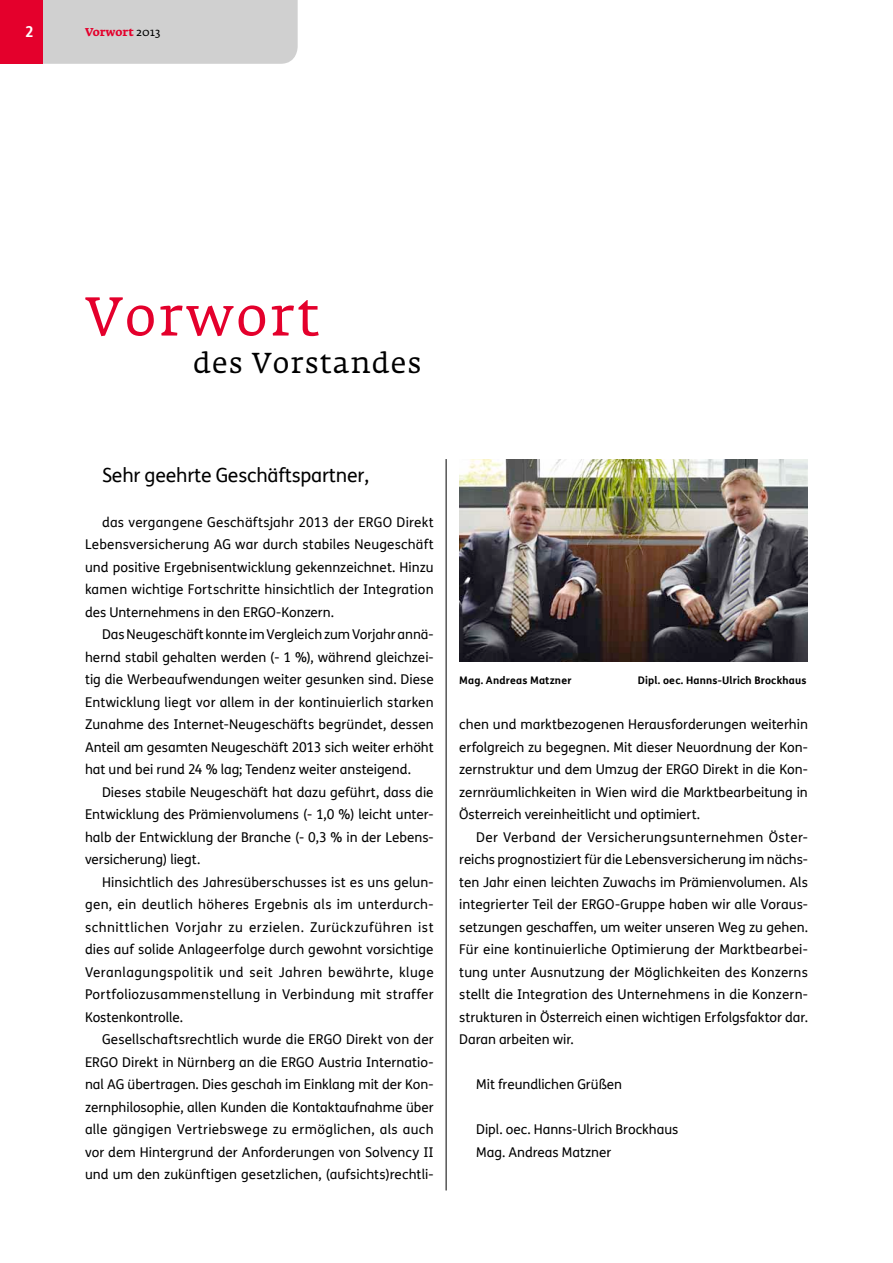
<style>
.page{position:relative;width:893px;height:1263px;background:#fff}
.page>*{position:absolute;margin:0;border:0;box-sizing:border-box;transform-origin:0 0}
.t1{font:54px "Fedra Serif A Pro";letter-spacing:.05em;color:#e4002c}
.t2{font:28.5px "Fedra Serif A Pro";letter-spacing:.05em;color:#000}
.t3{font:19.5px "FS Me Pro";letter-spacing:-.01em;color:#000}
.t4{font:700 15px "FS Me Pro";color:#fff}
.t5{font:13.5px/22.5px "FS Me Pro";letter-spacing:.005em;color:#000}
.t6{font:13.5px "FS Me Pro";letter-spacing:.025em;color:#000}
.t7{font:13.5px "FS Me Pro";letter-spacing:.035em;color:#000}
.t8{font:13.5px "FS Me Pro";letter-spacing:.03em;color:#000}
.t9{font:700 11.25px "Fedra Serif A Pro";color:#e4002c}
.t10{font:700 10.5px "FS Me Pro";letter-spacing:.015em;color:#000}
.s1{font-weight:400;color:#000}
</style>
<div class="page">
<div style="left:43px;top:0;width:255px;height:64px;background:#d0d0d0"></div>
<div style="left:0;top:0;width:43px;height:64px;background:#e4002c"></div>
<hr style="left:446px;top:459px;width:1px;height:731px;background:#000">
<img style="left:459px;top:459px;width:349px;height:203px">
<p class="t4" style="left:25px;top:20px;width:10px">2</p>
<p class="t9" style="left:85px;top:26px;width:77px">Vorwort <span class="s1">2013</span></p>
<p class="t1" style="left:85px;top:285px;width:236px">Vorwort</p>
<p class="t2" style="left:193px;top:347px;width:230px">des Vorstandes</p>
<p class="t3" style="left:102px;top:461px;width:268px">Sehr geehrte Geschäftspartner,</p>
<p class="t5" style="left:102px;top:510px;width:333px">das vergangene Geschäftsjahr 2013 der ERGO Direkt</p>
<p class="t5" style="left:85px;top:533px;width:350px">Lebensversicherung AG war durch stabiles Neugeschäft</p>
<p class="t5" style="left:85px;top:555px;width:350px">und positive Ergebnisentwicklung gekennzeichnet. Hinzu</p>
<p class="t5" style="left:85px;top:578px;width:350px">kamen wichtige Fortschritte hinsichtlich der Integration</p>
<p class="t5" style="left:85px;top:600px;width:249px">des Unternehmens in den ERGO-Konzern.</p>
<p class="t5" style="left:102px;top:623px;width:332px">Das Neugeschäft konnte im Vergleich zum Vorjahr annä-</p>
<p class="t5" style="left:85px;top:645px;width:350px">hernd stabil gehalten werden (- 1 %), während gleichzei-</p>
<p class="t5" style="left:85px;top:668px;width:350px">tig die Werbeaufwendungen weiter gesunken sind. Diese</p>
<p class="t5" style="left:85px;top:690px;width:350px">Entwicklung liegt vor allem in der kontinuierlich starken</p>
<p class="t5" style="left:85px;top:713px;width:350px">Zunahme des Internet-Neugeschäfts begründet, dessen</p>
<p class="t5" style="left:85px;top:735px;width:350px">Anteil am gesamten Neugeschäft 2013 sich weiter erhöht</p>
<p class="t5" style="left:85px;top:758px;width:326px">hat und bei rund 24 % lag; Tendenz weiter ansteigend.</p>
<p class="t5" style="left:102px;top:780px;width:333px">Dieses stabile Neugeschäft hat dazu geführt, dass die</p>
<p class="t5" style="left:85px;top:803px;width:350px">Entwicklung des Prämienvolumens (- 1,0 %) leicht unter-</p>
<p class="t5" style="left:85px;top:825px;width:350px">halb der Entwicklung der Branche (- 0,3 % in der Lebens-</p>
<p class="t5" style="left:85px;top:848px;width:115px">versicherung) liegt.</p>
<p class="t5" style="left:102px;top:870px;width:333px">Hinsichtlich des Jahresüberschusses ist es uns gelun-</p>
<p class="t5" style="left:85px;top:893px;width:350px">gen, ein deutlich höheres Ergebnis als im unterdurch-</p>
<p class="t7" style="left:85px;top:918px;width:350px">schnittlichen Vorjahr zu erzielen. Zurückzuführen ist</p>
<p class="t5" style="left:85px;top:938px;width:350px">dies auf solide Anlageerfolge durch gewohnt vorsichtige</p>
<p class="t8" style="left:85px;top:963px;width:350px">Veranlagungspolitik und seit Jahren bewährte, kluge</p>
<p class="t6" style="left:85px;top:985px;width:350px">Portfoliozusammenstellung in Verbindung mit straffer</p>
<p class="t5" style="left:85px;top:1005px;width:98px">Kostenkontrolle.</p>
<p class="t5" style="left:102px;top:1028px;width:333px">Gesellschaftsrechtlich wurde die ERGO Direkt von der</p>
<p class="t5" style="left:85px;top:1050px;width:350px">ERGO Direkt in Nürnberg an die ERGO Austria Internatio-</p>
<p class="t5" style="left:85px;top:1073px;width:350px">nal AG übertragen. Dies geschah im Einklang mit der Kon-</p>
<p class="t5" style="left:85px;top:1095px;width:350px">zernphilosophie, allen Kunden die Kontaktaufnahme über</p>
<p class="t5" style="left:85px;top:1118px;width:350px">alle gängigen Vertriebswege zu ermöglichen, als auch</p>
<p class="t5" style="left:85px;top:1140px;width:350px">vor dem Hintergrund der Anforderungen von Solvency II</p>
<p class="t5" style="left:85px;top:1163px;width:350px">und um den zukünftigen gesetzlichen, (aufsichts)rechtli-</p>
<p class="t10" style="left:459px;top:672px;width:114px">Mag. Andreas Matzner</p>
<p class="t10" style="left:638px;top:672px;width:170px">Dipl. oec. Hanns-Ulrich Brockhaus</p>
<p class="t5" style="left:459px;top:713px;width:350px">chen und marktbezogenen Herausforderungen weiterhin</p>
<p class="t5" style="left:459px;top:735px;width:350px">erfolgreich zu begegnen. Mit dieser Neuordnung der Kon-</p>
<p class="t5" style="left:459px;top:758px;width:350px">zernstruktur und dem Umzug der ERGO Direkt in die Kon-</p>
<p class="t5" style="left:459px;top:780px;width:350px">zernräumlichkeiten in Wien wird die Marktbearbeitung in</p>
<p class="t5" style="left:459px;top:803px;width:241px">Österreich vereinheitlicht und optimiert.</p>
<p class="t6" style="left:476px;top:828px;width:332px">Der Verband der Versicherungsunternehmen Öster-</p>
<p class="t5" style="left:459px;top:848px;width:349px">reichs prognostiziert für die Lebensversicherung im nächs-</p>
<p class="t5" style="left:459px;top:870px;width:350px">ten Jahr einen leichten Zuwachs im Prämienvolumen. Als</p>
<p class="t5" style="left:459px;top:893px;width:350px">integrierter Teil der ERGO-Gruppe haben wir alle Voraus-</p>
<p class="t5" style="left:459px;top:915px;width:349px">setzungen geschaffen, um weiter unseren Weg zu gehen.</p>
<p class="t5" style="left:459px;top:938px;width:350px">Für eine kontinuierliche Optimierung der Marktbearbei-</p>
<p class="t5" style="left:459px;top:960px;width:350px">tung unter Ausnutzung der Möglichkeiten des Konzerns</p>
<p class="t5" style="left:459px;top:983px;width:350px">stellt die Integration des Unternehmens in die Konzern-</p>
<p class="t5" style="left:459px;top:1005px;width:349px">strukturen in Österreich einen wichtigen Erfolgsfaktor dar.</p>
<p class="t5" style="left:459px;top:1028px;width:115px">Daran arbeiten wir.</p>
<p class="t5" style="left:476px;top:1073px;width:147px">Mit freundlichen Grüßen</p>
<p class="t5" style="left:476px;top:1118px;width:204px">Dipl. oec. Hanns-Ulrich Brockhaus<br>Mag. Andreas Matzner</p>
</div>
